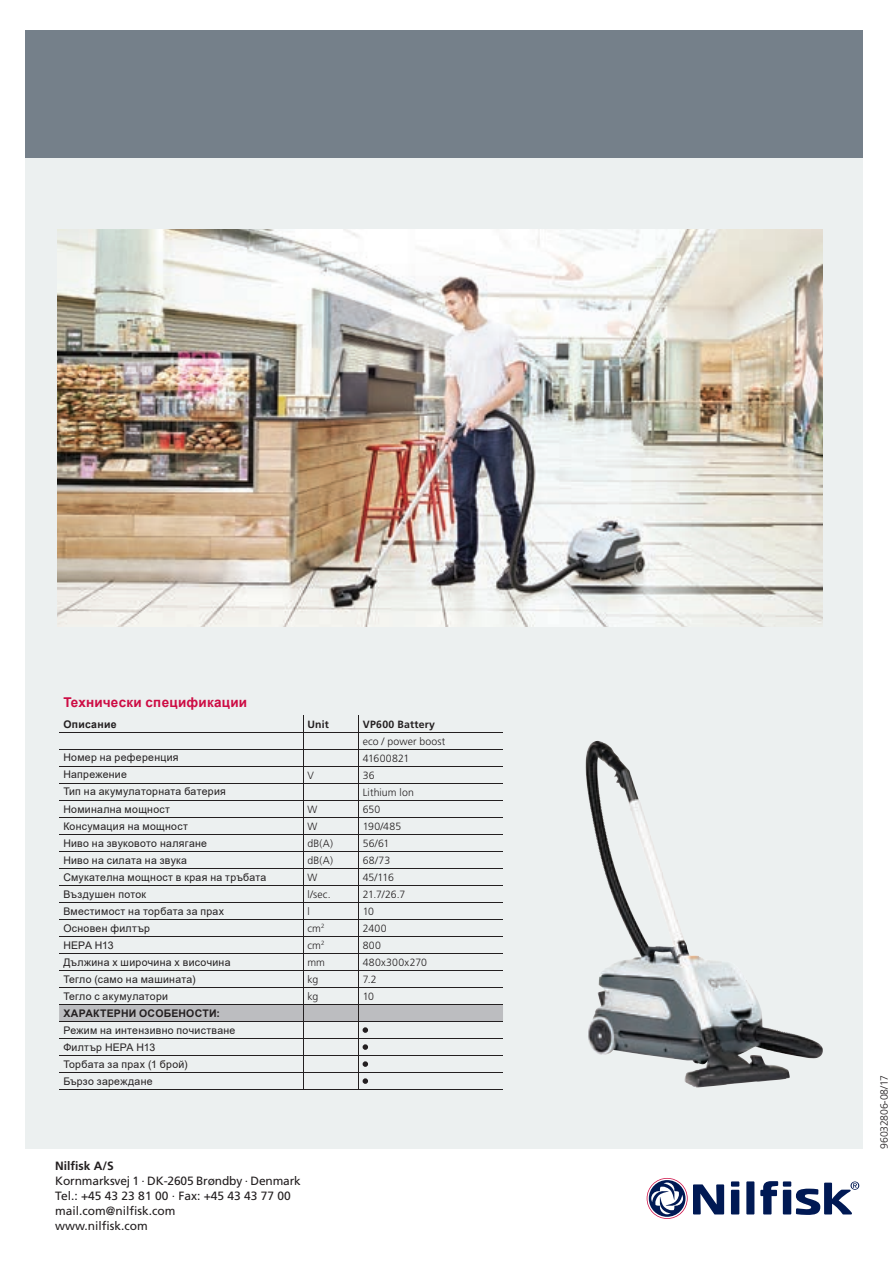
<style>
.page{position:relative;width:893px;height:1263px;background:#fff}
.page>*{position:absolute;margin:0;border:0;box-sizing:border-box;transform-origin:0 0}
.t1{font:700 13.5px "Arial";letter-spacing:.015em;color:#cd0c44}
.t2{font:12px/15px "Frutiger LT Std";color:#231f20}
.t3{font:700 12px "Frutiger LT Std";color:#231f20}
.t4{font:10.5px "Arial";letter-spacing:.03em;color:#231f20}
.t5{font:300 10.5px "Frutiger LT Std";letter-spacing:.01em;color:#231f20}
.t6{font:700 10.5px "Arial";letter-spacing:.02em;color:#231f20}
.t7{font:700 10.5px "Frutiger LT Std";letter-spacing:.025em;color:#231f20}
.t8{font:300 10.5px "Frutiger LT Std";letter-spacing:-.02em;color:#231f20}
.t9{font:300 10.5px "Frutiger LT Std";letter-spacing:.03em;color:#231f20}
</style>
<div class="page">
<div style="left:26px;top:30px;width:837px;height:128px;background:#75808a"></div>
<div style="left:746px;top:1181px;width:8px;height:33px;background:#001954"></div>
<div style="left:731px;top:1190px;width:8px;height:24px;background:#001954"></div>
<div style="left:783px;top:1190px;width:8px;height:24px;background:#001954"></div>
<div style="left:731px;top:1181px;width:8px;height:5px;background:#001954"></div>
<div style="left:783px;top:1181px;width:8px;height:5px;background:#001954"></div>
<svg style="left:760px;top:1181px;width:18px;height:33px"></svg>
<svg style="left:647px;top:1178px;width:77px;height:41px"></svg>
<svg style="left:796px;top:1181px;width:63px;height:34px"></svg>
<div style="left:26px;top:158px;width:837px;height:990px;background:#ecf0f0"></div>
<hr style="left:59px;top:1089px;width:244px;height:1px;background:#231f20">
<hr style="left:303px;top:1089px;width:55px;height:1px;background:#231f20">
<hr style="left:358px;top:1089px;width:145px;height:1px;background:#231f20">
<svg style="left:59px;top:716px;width:444px;height:373px;background:#dde0e1"></svg>
<img style="left:57px;top:230px;width:766px;height:396px">
<img style="left:586px;top:741px;width:14px;height:110px">
<p class="t1" style="left:63px;top:693px;width:185px">Технически спецификации</p>
<p class="t6" style="left:63px;top:717px;width:55px">Описание</p>
<p class="t7" style="left:307px;top:718px;width:23px">Unit</p>
<p class="t7" style="left:363px;top:718px;width:74px">VP600 Battery</p>
<p class="t5" style="left:363px;top:735px;width:84px">eco / power boost</p>
<p class="t4" style="left:63px;top:750px;width:117px">Номер на референция</p>
<p class="t5" style="left:363px;top:752px;width:48px">41600821</p>
<p class="t4" style="left:63px;top:767px;width:65px">Напрежение</p>
<p class="t5" style="left:307px;top:769px;width:8px">V</p>
<p class="t5" style="left:363px;top:769px;width:13px">36</p>
<p class="t4" style="left:63px;top:784px;width:164px">Тип на акумулаторната батерия</p>
<p class="t5" style="left:363px;top:786px;width:53px">Lithium lon</p>
<p class="t4" style="left:63px;top:801px;width:108px">Номинална мощност</p>
<p class="t5" style="left:307px;top:803px;width:11px">W</p>
<p class="t5" style="left:363px;top:803px;width:19px">650</p>
<p class="t4" style="left:63px;top:818px;width:126px">Консумация на мощност</p>
<p class="t5" style="left:307px;top:820px;width:11px">W</p>
<p class="t5" style="left:363px;top:820px;width:40px">190/485</p>
<p class="t4" style="left:63px;top:836px;width:145px">Ниво на звуковото налягане</p>
<p class="t5" style="left:307px;top:837px;width:27px">dB(A)</p>
<p class="t5" style="left:363px;top:837px;width:28px">56/61</p>
<p class="t4" style="left:63px;top:853px;width:125px">Ниво на силата на звука</p>
<p class="t5" style="left:307px;top:854px;width:27px">dB(A)</p>
<p class="t5" style="left:363px;top:854px;width:29px">68/73</p>
<p class="t4" style="left:63px;top:870px;width:205px">Смукателна мощност в края на тръбата</p>
<p class="t5" style="left:307px;top:871px;width:11px">W</p>
<p class="t5" style="left:363px;top:871px;width:33px">45/116</p>
<p class="t4" style="left:63px;top:887px;width:84px">Въздушен поток</p>
<p class="t5" style="left:307px;top:888px;width:25px">l/sec.</p>
<p class="t5" style="left:363px;top:888px;width:44px">21.7/26.7</p>
<p class="t4" style="left:63px;top:904px;width:162px">Вместимост на торбата за прах</p>
<p class="t5" style="left:307px;top:905px;width:4px">l</p>
<p class="t5" style="left:363px;top:905px;width:13px">10</p>
<p class="t4" style="left:63px;top:921px;width:88px">Основен филтър</p>
<p class="t5" style="left:307px;top:922px;width:19px">cm<sup>2</sup></p>
<p class="t5" style="left:363px;top:922px;width:25px">2400</p>
<p class="t4" style="left:63px;top:938px;width:52px">HEPA H13</p>
<p class="t5" style="left:307px;top:939px;width:19px">cm<sup>2</sup></p>
<p class="t5" style="left:363px;top:939px;width:20px">800</p>
<p class="t4" style="left:63px;top:955px;width:169px">Дължина x широчина x височина</p>
<p class="t5" style="left:307px;top:956px;width:19px">mm</p>
<p class="t9" style="left:363px;top:956px;width:66px">480x300x270</p>
<p class="t4" style="left:63px;top:972px;width:134px">Тегло (само на машината)</p>
<p class="t5" style="left:307px;top:973px;width:12px">kg</p>
<p class="t5" style="left:363px;top:973px;width:16px">7.2</p>
<p class="t4" style="left:63px;top:989px;width:106px">Тегло с акумулатори</p>
<p class="t5" style="left:307px;top:990px;width:12px">kg</p>
<p class="t5" style="left:363px;top:990px;width:13px">10</p>
<p class="t6" style="left:63px;top:1005px;width:158px">ХАРАКТЕРНИ ОСОБЕНОСТИ:</p>
<p class="t4" style="left:63px;top:1023px;width:174px">Режим на интензивно почистване</p>
<p class="t5" style="left:363px;top:1024px;width:7px">•</p>
<p class="t4" style="left:63px;top:1040px;width:93px">Филтър HEPA H13</p>
<p class="t5" style="left:363px;top:1041px;width:7px">•</p>
<p class="t4" style="left:63px;top:1057px;width:126px">Торбата за прах (1 брой)</p>
<p class="t5" style="left:363px;top:1058px;width:7px">•</p>
<p class="t4" style="left:63px;top:1074px;width:91px">Бързо зареждане</p>
<p class="t5" style="left:363px;top:1075px;width:7px">•</p>
<p class="t3" style="left:55px;top:1158px;width:60px">Nilfisk A/S</p>
<p class="t2" style="left:55px;top:1173px;width:247px">Kornmarksvej 1 · DK-2605 Brøndby · Denmark<br>Tel.: +45 43 23 81 00 · Fax: +45 43 43 77 00 mail.com@nilfisk.com<br>www.nilfisk.com</p>
<p class="t8" style="left:878px;top:1149px;width:75px;rotate:-90deg">96032806-08/17</p>
</div>
